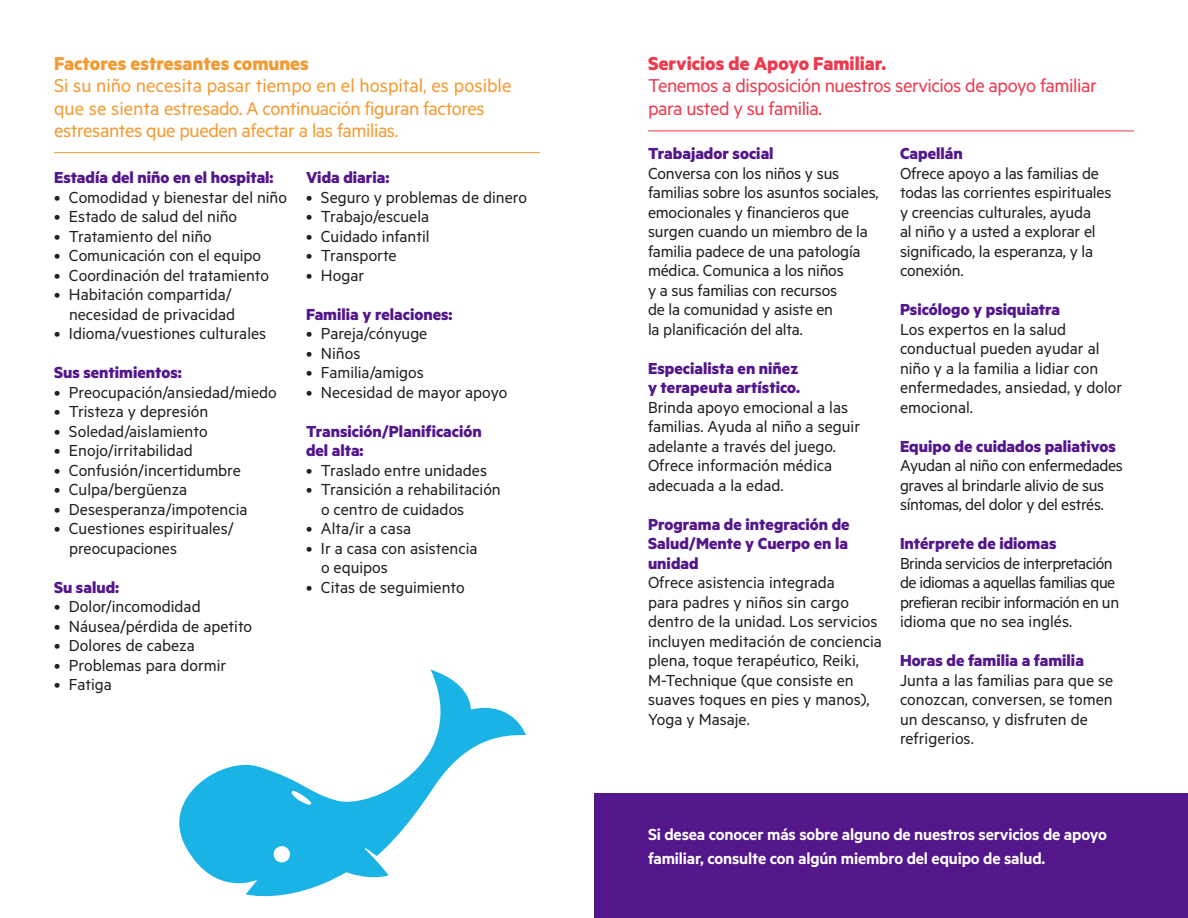
<style>
.page{position:relative;width:1188px;height:918px;background:#fff}
.page>*{position:absolute;margin:0;border:0;box-sizing:border-box;transform-origin:0 0}
.t1{font:21px/22.5px "Metric";letter-spacing:-.02em;color:#f49a32}
.t2{font:21px/22.5px "Metric";letter-spacing:-.02em;color:#ee394d}
.t3{font:700 21px "Metric";color:#f49a32}
.t4{font:700 21px "Metric";color:#ee394d}
.t5{font:18px/19.5px "Metric";color:#231f20}
.t6{font:700 18px/19.5px "Metric";color:#53168b}
.t7{font:18px/19.5px "Metric";letter-spacing:-.03em;color:#231f20}
.t8{font:600 18px/24px "Metric";letter-spacing:-.01em;color:#fff}
.t9{font:18px/19.5px "Metric";letter-spacing:-.02em;color:#231f20}
</style>
<div class="page">
<div style="left:594px;top:794px;width:594px;height:124px;background:#53168b"></div>
<hr style="left:54px;top:152px;width:486px;height:1px;background:#f49a32">
<hr style="left:648px;top:130px;width:486px;height:1px;background:#ee394d">
<svg style="left:179px;top:670px;width:347px;height:227px"></svg>
<p class="t3" style="left:54px;top:50px;width:256px">Factores estresantes comunes</p>
<p class="t1" style="left:54px;top:74px;width:459px">Si su niño necesita pasar tiempo en el hospital, es posible que se sienta estresado. A continuación figuran factores estresantes que pueden afectar a las familias.</p>
<p class="t6" style="left:54px;top:167px;width:221px">Estadía del niño en el hospital:</p>
<p class="t5" style="left:54px;top:187px;width:235px">• Comodidad y bienestar del niño</p>
<p class="t5" style="left:54px;top:206px;width:185px">• Estado de salud del niño</p>
<p class="t5" style="left:54px;top:226px;width:159px">• Tratamiento del niño</p>
<p class="t5" style="left:54px;top:245px;width:209px">• Comunicación con el equipo</p>
<p class="t5" style="left:54px;top:265px;width:217px">• Coordinación del tratamiento</p>
<p class="t5" style="left:54px;top:284px;width:183px;text-align:right">• Habitación compartida/ necesidad de privacidad</p>
<p class="t5" style="left:54px;top:323px;width:214px">• Idioma/vuestiones culturales</p>
<p class="t6" style="left:54px;top:362px;width:129px">Sus sentimientos:</p>
<p class="t5" style="left:54px;top:382px;width:224px">• Preocupación/ansiedad/miedo</p>
<p class="t5" style="left:54px;top:401px;width:156px">• Tristeza y depresión</p>
<p class="t5" style="left:54px;top:421px;width:155px">• Soledad/aislamiento</p>
<p class="t5" style="left:54px;top:440px;width:140px">• Enojo/irritabilidad</p>
<p class="t5" style="left:54px;top:460px;width:188px">• Confusión/incertidumbre</p>
<p class="t5" style="left:54px;top:479px;width:135px">• Culpa/bergüenza</p>
<p class="t5" style="left:54px;top:499px;width:195px">• Desesperanza/impotencia</p>
<p class="t5" style="left:69px;top:518px;width:166px;text-indent:-15px">• Cuestiones espirituales/ preocupaciones</p>
<p class="t6" style="left:54px;top:577px;width:67px">Su salud:</p>
<p class="t5" style="left:54px;top:596px;width:148px">• Dolor/incomodidad</p>
<p class="t5" style="left:54px;top:616px;width:200px">• Náusea/pérdida de apetito</p>
<p class="t5" style="left:54px;top:635px;width:142px">• Dolores de cabeza</p>
<p class="t5" style="left:54px;top:655px;width:174px">• Problemas para dormir</p>
<p class="t5" style="left:54px;top:674px;width:59px">• Fatiga</p>
<p class="t6" style="left:306px;top:167px;width:85px">Vida diaria:</p>
<p class="t5" style="left:306px;top:187px;width:222px">• Seguro y problemas de dinero</p>
<p class="t5" style="left:306px;top:206px;width:125px">• Trabajo/escuela</p>
<p class="t5" style="left:306px;top:226px;width:125px">• Cuidado infantil</p>
<p class="t5" style="left:306px;top:245px;width:92px">• Transporte</p>
<p class="t5" style="left:306px;top:265px;width:60px">• Hogar</p>
<p class="t6" style="left:306px;top:304px;width:148px">Familia y relaciones:</p>
<p class="t5" style="left:306px;top:323px;width:123px">• Pareja/cónyuge</p>
<p class="t5" style="left:306px;top:343px;width:56px">• Niños</p>
<p class="t5" style="left:306px;top:362px;width:119px">• Familia/amigos</p>
<p class="t5" style="left:306px;top:382px;width:203px">• Necesidad de mayor apoyo</p>
<p class="t6" style="left:306px;top:421px;width:177px">Transición/Planificación del alta:</p>
<p class="t5" style="left:306px;top:460px;width:183px">• Traslado entre unidades</p>
<p class="t5" style="left:321px;top:479px;width:181px;text-indent:-15px">• Transición a rehabilitación o centro de cuidados</p>
<p class="t5" style="left:306px;top:518px;width:107px">• Alta/ir a casa</p>
<p class="t5" style="left:321px;top:538px;width:158px;text-indent:-15px">• Ir a casa con asistencia o equipos</p>
<p class="t5" style="left:306px;top:577px;width:160px">• Citas de seguimiento</p>
<p class="t4" style="left:648px;top:50px;width:240px">Servicios de Apoyo Familiar.</p>
<p class="t2" style="left:648px;top:74px;width:450px">Tenemos a disposición nuestros servicios de apoyo familiar para usted y su familia.</p>
<p class="t6" style="left:648px;top:143px;width:127px">Trabajador social</p>
<p class="t5" style="left:648px;top:163px;width:232px">Conversa con los niños y sus familias sobre los asuntos sociales, emocionales y financieros que surgen cuando un miembro de la familia padece de una patología médica. Comunica a los niños<br>y a sus familias con recursos<br>de la comunidad y asiste en<br>la planificación del alta.</p>
<p class="t6" style="left:648px;top:358px;width:154px">Especialista en niñez y terapeuta artístico.</p>
<p class="t5" style="left:648px;top:397px;width:214px">Brinda apoyo emocional a las familias. Ayuda al niño a seguir adelante a través del juego.<br>Ofrece información médica adecuada a la edad.</p>
<p class="t6" style="left:648px;top:514px;width:203px;text-align:justify">Programa de integración de Salud/Mente y Cuerpo en la unidad</p>
<p class="t5" style="left:648px;top:572px;width:235px">Ofrece asistencia integrada<br>para padres y niños sin cargo dentro de la unidad. Los servicios incluyen meditación de conciencia plena, toque terapéutico, Reiki,<br>M-Technique (que consiste en suaves toques en pies y manos),<br>Yoga y Masaje.</p>
<p class="t6" style="left:900px;top:143px;width:64px">Capellán</p>
<p class="t5" style="left:900px;top:163px;width:213px">Ofrece apoyo a las familias de todas las corrientes espirituales y creencias culturales, ayuda<br>al niño y a usted a explorar el significado, la esperanza, y la conexión.</p>
<p class="t6" style="left:900px;top:299px;width:162px">Psicólogo y psiquiatra</p>
<p class="t5" style="left:900px;top:319px;width:224px">Los expertos en la salud conductual pueden ayudar al niño y a la familia a lidiar con enfermedades, ansiedad, y dolor emocional.</p>
<p class="t6" style="left:900px;top:436px;width:217px">Equipo de cuidados paliativos</p>
<p class="t9" style="left:900px;top:455px;width:225px">Ayudan al niño con enfermedades graves al brindarle alivio de sus síntomas, del dolor y del estrés.</p>
<p class="t6" style="left:900px;top:533px;width:158px">Intérprete de idiomas</p>
<p class="t7" style="left:900px;top:553px;width:221px">Brinda servicios de interpretación de idiomas a aquellas familias que prefieran recibir información en un idioma que no sea inglés.</p>
<p class="t6" style="left:900px;top:650px;width:185px">Horas de familia a familia</p>
<p class="t5" style="left:900px;top:670px;width:215px">Junta a las familias para que se conozcan, conversen, se tomen un descanso, y disfruten de refrigerios.</p>
<p class="t8" style="left:648px;top:822px;width:460px">Si desea conocer más sobre alguno de nuestros servicios de apoyo familiar, consulte con algún miembro del equipo de salud.</p>
</div>
